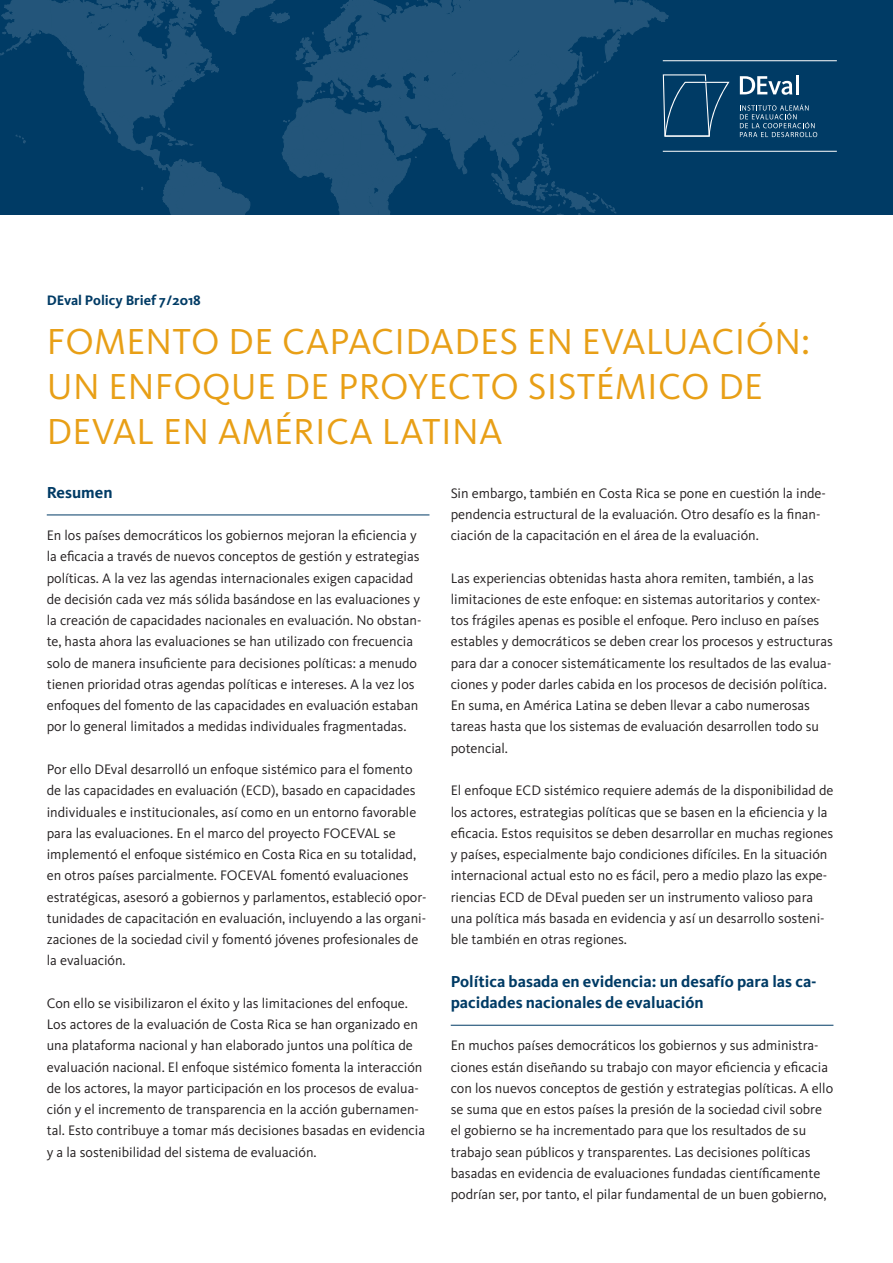
<style>
.page{position:relative;width:893px;height:1263px;background:#fff}
.page>*{position:absolute;margin:0;border:0;box-sizing:border-box;transform-origin:0 0}
.t1{font:37.5px/45px "Kievit OT";letter-spacing:.01em;color:#e89f16}
.t2{font:700 16.5px/21.3px "Kievit OT";color:#003b65}
.t3{font:14.25px/21.3px "Kievit OT";color:#231f20}
.t4{font:700 14.25px "Kievit OT";color:#003b65}
</style>
<div class="page">
<div style="left:0;top:0;width:893px;height:215px;background:#003b65"></div>
<hr style="left:47px;top:514px;width:382px;height:1px;background:#003b65">
<hr style="left:451px;top:1025px;width:382px;height:1px;background:#003b65">
<svg style="left:740px;top:76px;width:52px;height:19px"></svg>
<hr style="left:796px;top:75px;width:3px;height:19px;background:#fff">
<svg style="left:0;top:0;width:730px;height:215px"></svg>
<hr style="left:663px;top:151px;width:174px;height:1px;background:#fff">
<hr style="left:663px;top:60px;width:174px;height:1px;background:#fff">
<svg style="left:740px;top:104px;width:77px;height:33px"></svg>
<p class="t4" style="left:47px;top:292px;width:156px">DEval Policy Brief 7/2018</p>
<h1 class="t1" style="left:47px;top:319px;width:765px">FOMENTO DE CAPACIDADES EN EVALUACIÓN:<br>UN ENFOQUE DE PROYECTO SISTÉMICO DE<br>DEVAL EN AMÉRICA LATINA</h1>
<p class="t2" style="left:47px;top:481px;width:67px">Resumen</p>
<p class="t3" style="left:47px;top:525px;width:376px">En los países democráticos los gobiernos mejoran la eficiencia y la eficacia a través de nuevos conceptos de gestión y estrategias políticas. A la vez las agendas internacionales exigen capacidad de decisión cada vez más sólida basándose en las evaluaciones y la creación de capacidades nacionales en evaluación. No obstan&shy;te, hasta ahora las evaluaciones se han utilizado con frecuencia solo de manera insuficiente para decisiones políticas: a menudo tienen prioridad otras agendas políticas e intereses. A la vez los enfoques del fomento de las capacidades en evaluación estaban por lo general limitados a medidas individuales fragmentadas.</p>
<p class="t3" style="left:47px;top:759px;width:381px">Por ello DEval desarrolló un enfoque sistémico para el fomento de las capacidades en evaluación (ECD), basado en capacidades individuales e institucionales, así como en un entorno favorable para las evaluaciones. En el marco del proyecto FOCEVAL se implementó el enfoque sistémico en Costa Rica en su totalidad, en otros países parcialmente. FOCEVAL fomentó evaluaciones estratégicas, asesoró a gobiernos y parlamentos, estableció opor&shy;tunidades de capacitación en evaluación, incluyendo a las organi&shy;zaciones de la sociedad civil y fomentó jóvenes profesionales de la evaluación.</p>
<p class="t3" style="left:47px;top:993px;width:380px">Con ello se visibilizaron el éxito y las limitaciones del enfoque.<br>Los actores de la evaluación de Costa Rica se han organizado en una plataforma nacional y han elaborado juntos una política de evaluación nacional. El enfoque sistémico fomenta la interacción de los actores, la mayor participación en los procesos de evalua&shy;ción y el incremento de transparencia en la acción gubernamen&shy;tal. Esto contribuye a tomar más decisiones basadas en evidencia y a la sostenibilidad del sistema de evaluación.</p>
<p class="t3" style="left:451px;top:482px;width:377px">Sin embargo, también en Costa Rica se pone en cuestión la inde&shy;pendencia estructural de la evaluación. Otro desafío es la finan&shy;ciación de la capacitación en el área de la evaluación.</p>
<p class="t3" style="left:451px;top:567px;width:384px">Las experiencias obtenidas hasta ahora remiten, también, a las limitaciones de este enfoque: en sistemas autoritarios y contex&shy;tos frágiles apenas es posible el enfoque. Pero incluso en países estables y democráticos se deben crear los procesos y estructuras para dar a conocer sistemáticamente los resultados de las evalua&shy;ciones y poder darles cabida en los procesos de decisión política.<br>En suma, en América Latina se deben llevar a cabo numerosas tareas hasta que los sistemas de evaluación desarrollen todo su potencial.</p>
<p class="t3" style="left:451px;top:780px;width:384px">El enfoque ECD sistémico requiere además de la disponibilidad de los actores, estrategias políticas que se basen en la eficiencia y la eficacia. Estos requisitos se deben desarrollar en muchas regiones y países, especialmente bajo condiciones difíciles. En la situación internacional actual esto no es fácil, pero a medio plazo las expe&shy;riencias ECD de DEval pueden ser un instrumento valioso para una política más basada en evidencia y así un desarrollo sosteni&shy;ble también en otras regiones.</p>
<p class="t2" style="left:451px;top:970px;width:367px">Política basada en evidencia: un desafío para las ca&shy;pacidades nacionales de evaluación</p>
<p class="t3" style="left:451px;top:1035px;width:384px">En muchos países democráticos los gobiernos y sus administra&shy;ciones están diseñando su trabajo con mayor eficiencia y eficacia con los nuevos conceptos de gestión y estrategias políticas. A ello se suma que en estos países la presión de la sociedad civil sobre el gobierno se ha incrementado para que los resultados de su trabajo sean públicos y transparentes. Las decisiones políticas basadas en evidencia de evaluaciones fundadas científicamente podrían ser, por tanto, el pilar fundamental de un buen gobierno,</p>
</div>
